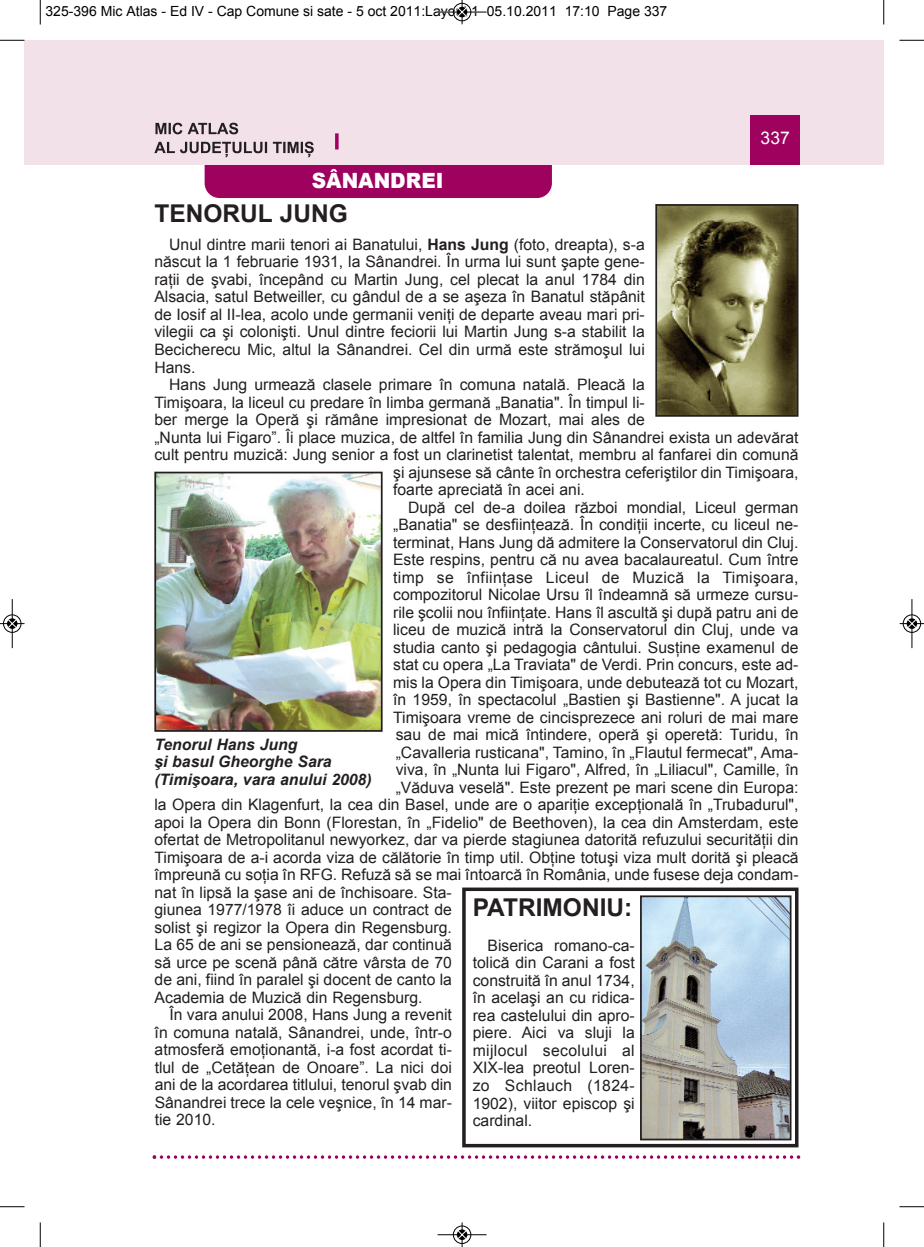
<style>
.page{position:relative;width:924px;height:1247px;background:#fff}
.page>*{position:absolute;margin:0;border:0;box-sizing:border-box;transform-origin:0 0}
.t1{font:700 24.5px "Arial";color:#231f20}
.t2{font:900 21px "Arial";color:#fff;scale:.95 1}
.t3{font:17.5px "Arial";color:#fff}
.t4{font:15.75px/17.5px "Arial";color:#231f20;text-align:justify}
.t5{font:italic 700 15.75px/17.5px "Arial";color:#231f20}
.t6{font:15.75px "Arial";letter-spacing:.02em;color:#231f20}
.t7{font:14px "Arial";color:#000}
.s1{font-weight:700}
</style>
<div class="page">
<div style="left:24px;top:40px;width:16px;height:124px;background:#f3e1e9"></div>
<div style="left:205px;top:135px;width:347px;height:63px;background:#9e015e;border-radius:15px"></div>
<div style="left:40px;top:40px;width:844px;height:124px;background:#f3e1e9"></div>
<div style="left:750px;top:115px;width:50px;height:49px;background:#9e015e"></div>
<svg style="left:335px;top:133px;width:4px;height:16px"></svg>
<svg style="left:155px;top:123px;width:83px;height:11px"></svg>
<svg style="left:154px;top:142px;width:160px;height:15px"></svg>
<img style="left:658px;top:207px;width:137px;height:206px">
<div style="left:655px;top:204px;width:143px;height:212px;border:2px solid #231f20"></div>
<img style="left:157px;top:474px;width:223px;height:254px">
<div style="left:154px;top:471px;width:229px;height:260px;border:2px solid #231f20"></div>
<div style="left:462px;top:887px;width:336px;height:260px;border:4px solid #231f20"></div>
<img style="left:643px;top:898px;width:145px;height:239px">
<div style="left:640px;top:895px;width:151px;height:245px;border:2px solid #231f20"></div>
<svg style="left:153px;top:1155px;width:647px;height:3px"></svg>
<svg style="left:40px;top:0;width:1px;height:24px"></svg>
<svg style="left:0;top:40px;width:24px;height:1px"></svg>
<svg style="left:883px;top:0;width:1px;height:24px"></svg>
<svg style="left:899px;top:40px;width:25px;height:1px"></svg>
<svg style="left:40px;top:1222px;width:1px;height:24px"></svg>
<svg style="left:0;top:1206px;width:24px;height:1px"></svg>
<svg style="left:883px;top:1222px;width:1px;height:24px"></svg>
<svg style="left:899px;top:1206px;width:25px;height:1px"></svg>
<hr style="left:438px;top:12px;width:48px;height:1px;background:#000">
<div style="left:453px;top:3px;width:18px;height:18px;border:1px solid #000;border-radius:50%"></div>
<svg style="left:458px;top:0;width:8px;height:24px"></svg>
<hr style="left:438px;top:1234px;width:48px;height:1px;background:#000">
<div style="left:453px;top:1225px;width:18px;height:18px;border:1px solid #000;border-radius:50%"></div>
<svg style="left:458px;top:1222px;width:8px;height:24px"></svg>
<div style="left:3px;top:614px;width:19px;height:19px;border:1px solid #fff;border-radius:50%"></div>
<hr style="left:12px;top:599px;width:1px;height:49px;background:#000">
<div style="left:3px;top:614px;width:18px;height:18px;border:1px solid #000;border-radius:50%"></div>
<svg style="left:0;top:619px;width:24px;height:9px"></svg>
<div style="left:902px;top:614px;width:19px;height:19px;border:1px solid #fff;border-radius:50%"></div>
<hr style="left:911px;top:599px;width:1px;height:49px;background:#000">
<div style="left:903px;top:614px;width:18px;height:18px;border:1px solid #000;border-radius:50%"></div>
<svg style="left:900px;top:619px;width:24px;height:9px"></svg>
<p class="t7" style="left:46px;top:3px;width:623px">325-396 Mic Atlas - Ed IV - Cap Comune si sate - 5 oct 2011:Layout 1 05.10.2011 17:10 Page 337</p>
<p class="t3" style="left:760px;top:128px;width:31px">337</p>
<h2 class="t2" style="left:312px;top:165px;width:140px">SÂNANDREI</h2>
<h1 class="t1" style="left:154px;top:200px;width:195px">TENORUL JUNG</h1>
<p class="t4" style="left:154px;top:236px;width:492px;text-indent:15px">Unul dintre marii tenori ai Banatului, <span class="s1">Hans Jung</span> (foto, dreapta), s-a născut la 1 februarie 1931, la Sânandrei. În urma lui sunt şapte gene&shy;raţii de şvabi, începând cu Martin Jung, cel plecat la anul 1784 din Alsacia, satul Betweiller, cu gândul de a se aşeza în Banatul stăpânit de Iosif al II-lea, acolo unde germanii veniţi de departe aveau mari pri&shy;vilegii ca şi colonişti. Unul dintre feciorii lui Martin Jung s-a stabilit la Becicherecu Mic, altul la Sânandrei. Cel din urmă este strămoşul lui Hans.</p>
<p class="t4" style="left:169px;top:376px;width:477px">Hans Jung urmează clasele primare în comuna natală. Pleacă la</p>
<p class="t4" style="left:154px;top:393px;width:492px">Timişoara, la liceul cu predare în limba germană „Banatia". În timpul li-</p>
<p class="t4" style="left:154px;top:411px;width:492px">ber merge la Operă şi rămâne impresionat de Mozart, mai ales de</p>
<p class="t4" style="left:154px;top:428px;width:646px">„Nunta lui Figaro”. Îi place muzica, de altfel în familia Jung din Sânandrei exista un adevărat</p>
<p class="t4" style="left:154px;top:446px;width:646px">cult pentru muzică: Jung senior a fost un clarinetist talentat, membru al fanfarei din comună</p>
<p class="t4" style="left:393px;top:463px;width:407px">şi ajunsese să cânte în orchestra ceferiştilor din Timişoara,</p>
<p class="t4" style="left:393px;top:481px;width:193px">foarte apreciată în acei ani.</p>
<p class="t4" style="left:408px;top:498px;width:392px">După cel de-a doilea război mondial, Liceul german</p>
<p class="t4" style="left:393px;top:516px;width:407px">„Banatia" se desfiinţează. În condiţii incerte, cu liceul ne-</p>
<p class="t4" style="left:393px;top:533px;width:407px">terminat, Hans Jung dă admitere la Conservatorul din Cluj.</p>
<p class="t4" style="left:393px;top:551px;width:407px">Este respins, pentru că nu avea bacalaureatul. Cum între</p>
<p class="t6" style="left:393px;top:568px;width:407px">timp se înfiinţase Liceul de Muzică la Timişoara,</p>
<p class="t4" style="left:393px;top:586px;width:407px">compozitorul Nicolae Ursu îl îndeamnă să urmeze cursu-</p>
<p class="t4" style="left:393px;top:603px;width:407px">rile şcolii nou înfiinţate. Hans îl ascultă şi după patru ani de</p>
<p class="t4" style="left:393px;top:621px;width:407px">liceu de muzică intră la Conservatorul din Cluj, unde va</p>
<p class="t4" style="left:393px;top:638px;width:407px">studia canto şi pedagogia cântului. Susţine examenul de</p>
<p class="t4" style="left:393px;top:656px;width:407px">stat cu opera „La Traviata" de Verdi. Prin concurs, este ad-</p>
<p class="t4" style="left:393px;top:673px;width:407px">mis la Opera din Timişoara, unde debutează tot cu Mozart,</p>
<p class="t4" style="left:393px;top:691px;width:407px">în 1959, în spectacolul „Bastien şi Bastienne". A jucat la</p>
<p class="t4" style="left:393px;top:708px;width:407px">Timişoara vreme de cincisprezece ani roluri de mai mare</p>
<p class="t4" style="left:396px;top:726px;width:404px">sau de mai mică întindere, operă şi operetă: Turidu, în</p>
<p class="t4" style="left:396px;top:743px;width:404px">„Cavalleria rusticana", Tamino, în „Flautul fermecat", Ama-</p>
<p class="t4" style="left:396px;top:761px;width:404px">viva, în „Nunta lui Figaro", Alfred, în „Liliacul", Camille, în</p>
<p class="t4" style="left:396px;top:778px;width:404px">„Văduva veselă". Este prezent pe mari scene din Europa:</p>
<p class="t4" style="left:154px;top:796px;width:646px">la Opera din Klagenfurt, la cea din Basel, unde are o apariţie excepţională în „Trubadurul",</p>
<p class="t4" style="left:154px;top:813px;width:646px">apoi la Opera din Bonn (Florestan, în „Fidelio" de Beethoven), la cea din Amsterdam, este</p>
<p class="t4" style="left:154px;top:831px;width:646px">ofertat de Metropolitanul newyorkez, dar va pierde stagiunea datorită refuzului securităţii din</p>
<p class="t4" style="left:154px;top:848px;width:646px">Timişoara de a-i acorda viza de călătorie în timp util. Obţine totuşi viza mult dorită şi pleacă</p>
<p class="t4" style="left:154px;top:866px;width:646px">împreună cu soţia în RFG. Refuză să se mai întoarcă în România, unde fusese deja condam-</p>
<p class="t4" style="left:155px;top:883px;width:299px">nat în lipsă la şase ani de închisoare. Sta-</p>
<p class="t4" style="left:155px;top:901px;width:299px">giunea 1977/1978 îi aduce un contract de</p>
<p class="t4" style="left:155px;top:918px;width:299px">solist şi regizor la Opera din Regensburg.</p>
<p class="t4" style="left:155px;top:936px;width:299px">La 65 de ani se pensionează, dar continuă</p>
<p class="t4" style="left:155px;top:953px;width:299px">să urce pe scenă până către vârsta de 70</p>
<p class="t4" style="left:155px;top:971px;width:299px">de ani, fiind în paralel şi docent de canto la</p>
<p class="t4" style="left:155px;top:988px;width:269px">Academia de Muzică din Regensburg.</p>
<p class="t4" style="left:169px;top:1006px;width:284px">În vara anului 2008, Hans Jung a revenit</p>
<p class="t4" style="left:155px;top:1023px;width:299px">în comuna natală, Sânandrei, unde, într-o</p>
<p class="t4" style="left:155px;top:1041px;width:299px">atmosferă emoţionantă, i-a fost acordat ti-</p>
<p class="t4" style="left:155px;top:1058px;width:299px">tlul de „Cetăţean de Onoare”. La nici doi</p>
<p class="t4" style="left:155px;top:1076px;width:299px">ani de la acordarea titlului, tenorul şvab din</p>
<p class="t4" style="left:155px;top:1093px;width:299px">Sânandrei trece la cele veşnice, în 14 mar-</p>
<p class="t4" style="left:155px;top:1111px;width:62px">tie 2010.</p>
<p class="t5" style="left:154px;top:735px;width:219px">Tenorul Hans Jung<br>şi basul Gheorghe Sara (Timişoara, vara anului 2008)</p>
<h1 class="t1" style="left:473px;top:893px;width:161px">PATRIMONIU:</h1>
<p class="t4" style="left:473px;top:936px;width:164px;text-indent:15px">Biserica romano-ca&shy;tolică din Carani a fost construită în anul 1734, în acelaşi an cu ridica&shy;rea castelului din apro&shy;piere. Aici va sluji la mijlocul secolului al XIX-lea preotul Loren&shy;zo Schlauch (1824- 1902), viitor episcop şi cardinal.</p>
</div>
